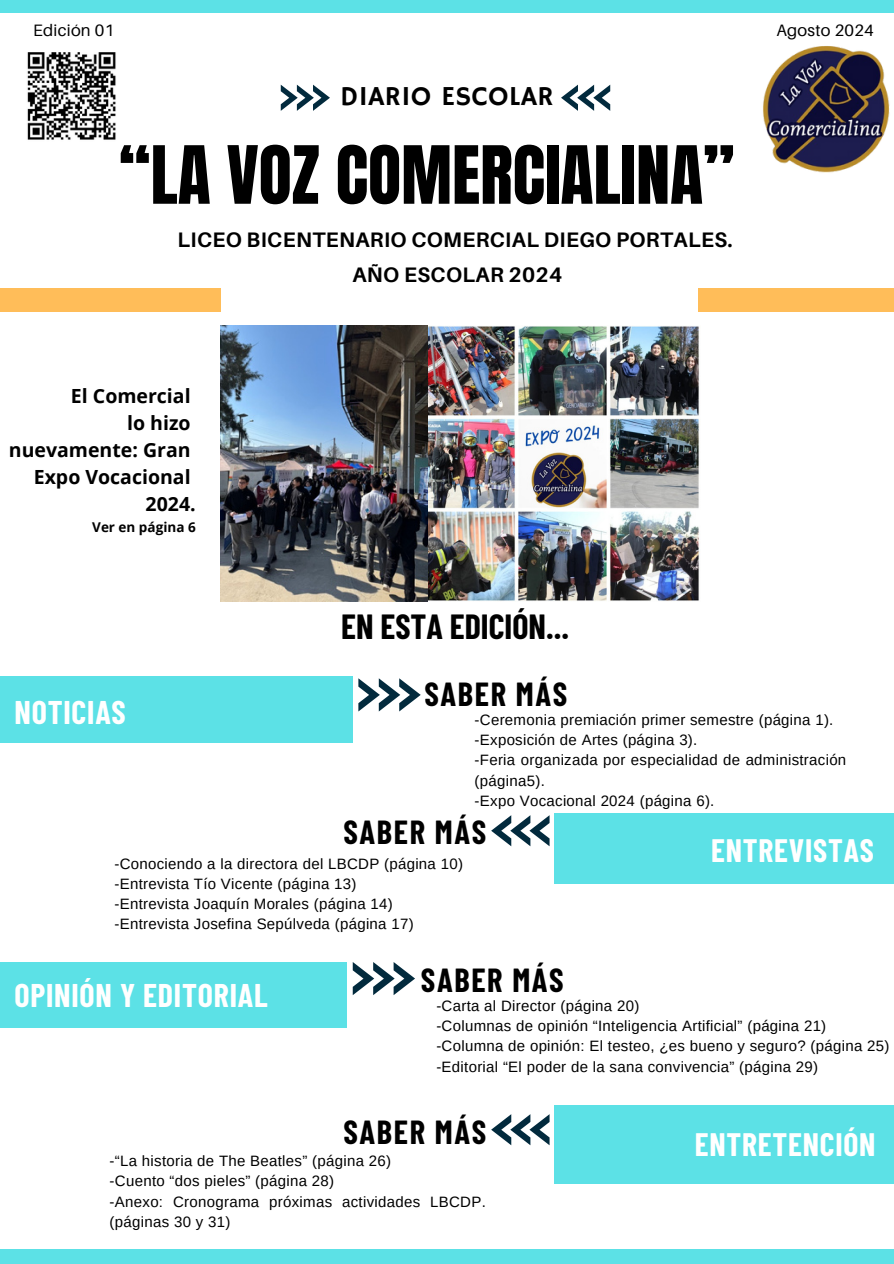
<style>
.page{position:relative;width:894px;height:1264px;background:#fff}
.page>*{position:absolute;margin:0;border:0;box-sizing:border-box;transform-origin:0 0}
.t1{font:68.1px "Anton";color:#000}
.t2{font:700 34.05px "Barlow Condensed";color:#000}
.t3{font:700 32.55px "Barlow Condensed";letter-spacing:.05em;color:#000}
.t4{font:700 32.1px "Barlow Condensed";letter-spacing:.025em;color:#fff}
.t5{font:700 31.8px "Barlow Condensed";letter-spacing:.025em;color:#fff}
.t6{font:27.3px "Hammersmith One";letter-spacing:.015em;color:#000}
.t7{font:700 21px/34.8px "Aileron";letter-spacing:.015em;color:#000;text-align:center}
.t8{font:700 19.5px/27px "Open Sans";color:#000;text-align:right}
.t9{font:16.5px "Aileron";letter-spacing:.015em;color:#000}
.t10{font:15px/20.2px "Arimo";letter-spacing:.02em;color:#000}
.t11{font:700 13.5px "Open Sans";color:#000}
</style>
<div class="page">
<div style="left:0;top:676px;width:352px;height:66px;background:#5ce1e6"></div>
<div style="left:0;top:288px;width:220px;height:23px;background:#ffbd59"></div>
<div style="left:698px;top:288px;width:195px;height:23px;background:#ffbd59"></div>
<div style="left:554px;top:813px;width:339px;height:70px;background:#5ce1e6"></div>
<svg style="left:358px;top:678px;width:62px;height:33px"></svg>
<svg style="left:491px;top:815px;width:58px;height:31px"></svg>
<svg style="left:281px;top:85px;width:49px;height:25px"></svg>
<svg style="left:561px;top:85px;width:49px;height:25px"></svg>
<div style="left:0;top:0;width:893px;height:12px;background:#5ce1e6"></div>
<div style="left:0;top:1249px;width:893px;height:14px;background:#5ce1e6"></div>
<div style="left:0;top:962px;width:347px;height:65px;background:#5ce1e6"></div>
<svg style="left:352px;top:962px;width:63px;height:33px"></svg>
<div style="left:554px;top:1104px;width:339px;height:79px;background:#5ce1e6"></div>
<svg style="left:491px;top:1114px;width:58px;height:31px"></svg>
<img style="left:734px;top:12px;width:159px;height:161px">
<img style="left:427px;top:326px;width:272px;height:275px">
<img style="left:220px;top:326px;width:207px;height:275px">
<img style="left:27px;top:52px;width:89px;height:88px">
<h2 class="t9" style="left:33px;top:20px;width:83px">Edición 01</h2>
<p class="t9" style="left:776px;top:20px;width:99px">Agosto 2024</p>
<p class="t6" style="left:340px;top:80px;width:214px">DIARIO ESCOLAR</p>
<p class="t1" style="left:119px;top:126px;width:617px">“LA VOZ COMERCIALINA”</p>
<h2 class="t7" style="left:177px;top:222px;width:556px">LICEO BICENTENARIO COMERCIAL DIEGO PORTALES.<br>AÑO ESCOLAR 2024</h2>
<h2 class="t8" style="left:9px;top:382px;width:188px">El Comercial<br>lo hizo nuevamente: Gran<br>Expo Vocacional<br>2024.</h2>
<h2 class="t11" style="left:92px;top:517px;width:105px">Ver en página 6</h2>
<h2 class="t4" style="left:15px;top:691px;width:113px">NOTICIAS</h2>
<p class="t2" style="left:341px;top:605px;width:229px">EN ESTA EDICIÓN...</p>
<p class="t3" style="left:424px;top:673px;width:144px">SABER MÁS</p>
<p class="t10" style="left:474px;top:709px;width:360px">-Ceremonia premiación primer semestre (página 1).</p>
<h1 class="t10" style="left:474px;top:729px;width:224px">-Exposición de Artes (página 3).</h1>
<h4 class="t10" style="left:474px;top:750px;width:373px">-Feria organizada por especialidad de administración (página5).</h4>
<h5 class="t10" style="left:474px;top:790px;width:241px">-Expo Vocacional 2024 (página 6).</h5>
<p class="t3" style="left:343px;top:811px;width:144px">SABER MÁS</p>
<p class="t10" style="left:114px;top:853px;width:350px">-Conociendo a la directora del LBCDP (página 10)</p>
<h2 class="t10" style="left:114px;top:873px;width:243px">-Entrevista Tío Vicente (página 13)</h2>
<p class="t10" style="left:114px;top:893px;width:280px">-Entrevista Joaquín Morales (página 14)</p>
<p class="t10" style="left:114px;top:914px;width:301px">-Entrevista Josefina Sepúlveda (página 17)</p>
<p class="t5" style="left:711px;top:830px;width:164px">ENTREVISTAS</p>
<p class="t4" style="left:15px;top:974px;width:254px">OPINIÓN Y EDITORIAL</p>
<p class="t3" style="left:421px;top:959px;width:144px">SABER MÁS</p>
<p class="t10" style="left:436px;top:995px;width:204px">-Carta al Director (página 20)</p>
<p class="t10" style="left:436px;top:1015px;width:391px">-Columnas de opinión “Inteligencia Artificial” (página 21)</p>
<p class="t10" style="left:436px;top:1036px;width:454px">-Columna de opinión: El testeo, ¿es bueno y seguro? (página 25)</p>
<p class="t10" style="left:436px;top:1056px;width:383px">-Editorial “El poder de la sana convivencia” (página 29)</p>
<p class="t3" style="left:343px;top:1111px;width:144px">SABER MÁS</p>
<p class="t10" style="left:110px;top:1150px;width:283px">-“La historia de The Beatles” (página 26)</p>
<h2 class="t10" style="left:110px;top:1170px;width:226px">-Cuento “dos pieles” (página 28)</h2>
<h2 class="t10" style="left:110px;top:1191px;width:377px">-Anexo: Cronograma próximas actividades LBCDP. (páginas 30 y 31)</h2>
<p class="t5" style="left:694px;top:1124px;width:182px">ENTRETENCIÓN</p>
</div>
